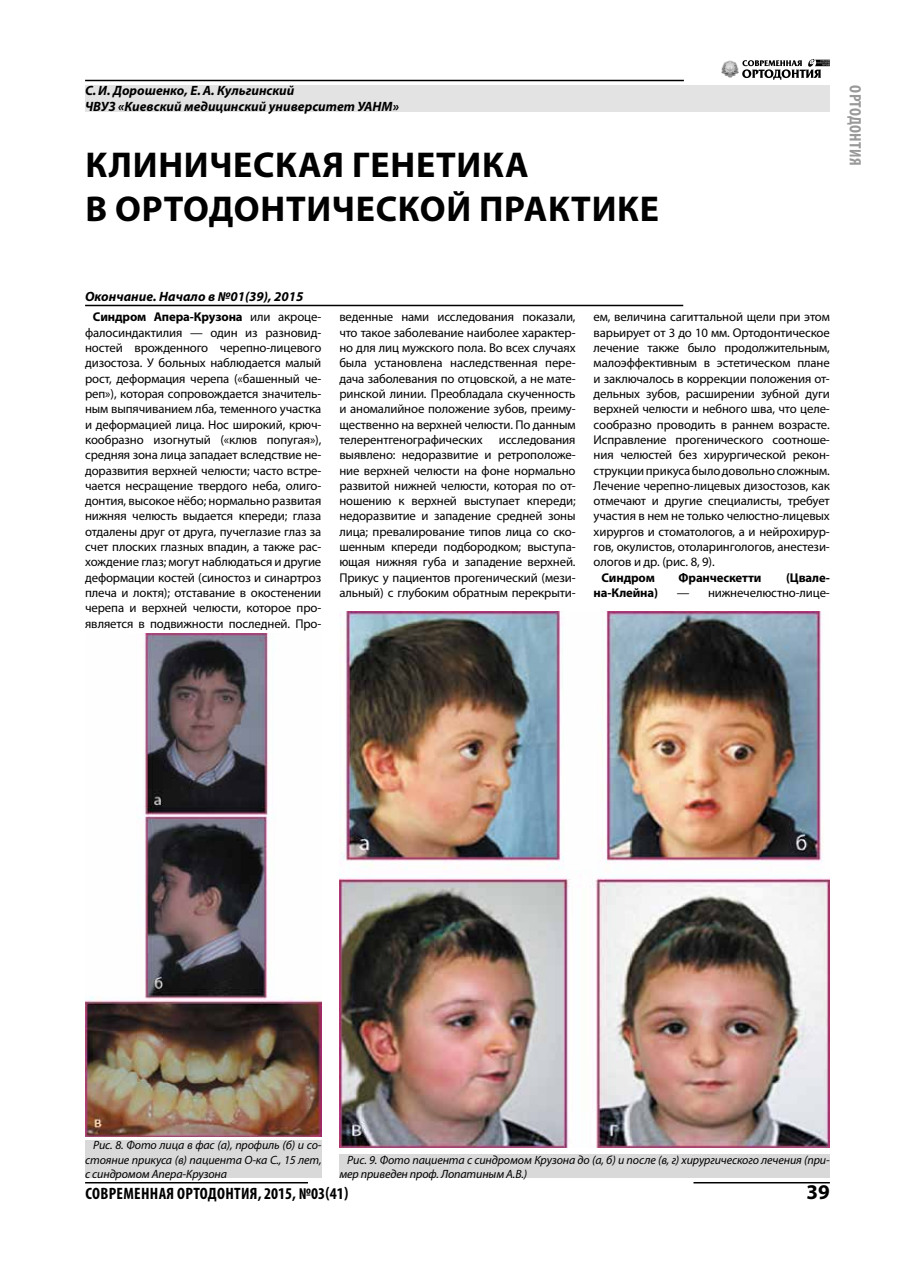
<style>
.page{position:relative;width:915px;height:1276px;background:#fff}
.page>*{position:absolute;margin:0;border:0;box-sizing:border-box;transform-origin:0 0}
.t1{font:700 36px/43.2px "Myriad Pro";letter-spacing:.02em;color:#000}
.t2{font:700 21px "Myriad Pro";color:#000}
.t3{font:700 condensed 16.5px "Myriad Pro";letter-spacing:.02em;color:#000}
.t4{font:700 condensed 16.5px "Myriad Pro";letter-spacing:.02em;color:#999}
.t5{font:italic 700 13.5px/16.2px "Myriad Pro";color:#000}
.t6{font:12.75px/15.3px "Myriad Pro";letter-spacing:-.01em;color:#000;text-align:justify}
.t7{font:700 12.75px "Myriad Pro";letter-spacing:-.01em;color:#000}
.t8{font:italic 12px/14.4px "Myriad Pro";letter-spacing:-.01em;color:#000;text-align:justify}
.s1{font-weight:700}
</style>
<div class="page">
<hr style="left:85px;top:80px;width:598px;height:1px;background:#000">
<hr style="left:85px;top:1182px;width:223px;height:1px;background:#000">
<hr style="left:693px;top:1182px;width:136px;height:1px;background:#000">
<hr style="left:85px;top:305px;width:598px;height:1px;background:#000">
<svg style="left:742px;top:59px;width:87px;height:21px"></svg>
<img style="left:721px;top:60px;width:16px;height:18px">
<div style="left:85px;top:85px;width:744px;height:26px;background:#e3e3e3"></div>
<div style="left:85px;top:1140px;width:236px;height:38px;background:#d9d9d9"></div>
<div style="left:339px;top:1154px;width:490px;height:24px;background:#d9d9d9"></div>
<img style="left:339px;top:611px;width:490px;height:536px">
<img style="left:85px;top:633px;width:236px;height:503px">
<p class="t5" style="left:85px;top:82px;width:315px">С.И. Дорошенко, Е.А. Кульгинский<br>ЧВУЗ «Киевский медицинский университет УАНМ»</p>
<h1 class="t1" style="left:85px;top:142px;width:575px">КЛИНИЧЕСКАЯ ГЕНЕТИКА<br>В ОРТОДОНТИЧЕСКОЙ ПРАКТИКЕ</h1>
<p class="t4" style="left:865px;top:85px;width:82px;rotate:90deg">ОРТОДОНТИЯ</p>
<p class="t5" style="left:85px;top:287px;width:220px">Окончание. Начало в №01(39), 2015</p>
<p class="t6" style="left:85px;top:309px;width:238px;text-indent:8px"><span class="s1">Синдром Апера-Крузона</span> или акроце&shy;фалосиндактилия — один из разновид&shy;ностей врожденного черепно-лицевого дизостоза. У больных наблюдается малый рост, деформация черепа («башенный че&shy;реп»), которая сопровождается значитель&shy;ным выпячиванием лба, теменного участка и деформацией лица. Нос широкий, крюч&shy;кообразно изогнутый («клюв попугая»), средняя зона лица западает вследствие не&shy;доразвития верхней челюсти; часто встре&shy;чается несращение твердого неба, олиго&shy;донтия, высокое нёбо; нормально развитая нижняя челюсть выдается кпереди; глаза отдалены друг от друга, пучеглазие глаз за счет плоских глазных впадин, а также рас&shy;хождение глаз; могут наблюдаться и другие деформации костей (синостоз и синартроз плеча и локтя); отставание в окостенении черепа и верхней челюсти, которое про&shy;является в подвижности последней. Про-</p>
<p class="t6" style="left:339px;top:309px;width:238px">веденные нами исследования показали, что такое заболевание наиболее характер&shy;но для лиц мужского пола. Во всех случаях была установлена наследственная пере&shy;дача заболевания по отцовской, а не мате&shy;ринской линии. Преобладала скученность и аномалийное положение зубов, преиму&shy;щественно на верхней челюсти. По данным телерентгенографических</p>
<p class="t6" style="left:339px;top:432px;width:238px;text-indent:159px">исследования выявлено: недоразвитие и ретроположе&shy;ние верхней челюсти на фоне нормально развитой нижней челюсти, которая по от&shy;ношению к верхней выступает кпереди; недоразвитие и западение средней зоны лица; превалирование типов лица со ско&shy;шенным кпереди подбородком; выступа&shy;ющая нижняя губа и западение верхней.<br>Прикус у пациентов прогенический (мези&shy;альный) с глубоким обратным перекрыти-</p>
<p class="t6" style="left:593px;top:309px;width:238px">ем, величина сагиттальной щели при этом варьирует от 3 до 10 мм. Ортодонтическое лечение также было продолжительным, малоэффективным в эстетическом плане и заключалось в коррекции положения от&shy;дельных зубов, расширении зубной дуги верхней челюсти и небного шва, что целе&shy;сообразно проводить в раннем возрасте.<br>Исправление прогенического соотноше&shy;ния челюстей без хирургической рекон&shy;струкции прикуса было довольно сложным.<br>Лечение черепно-лицевых дизостозов, как отмечают и другие специалисты, требует участия в нем не только челюстно-лицевых хирургов и стоматологов, а и нейрохирур&shy;гов, окулистов, отоларингологов, анестези&shy;ологов и др. (рис. 8, 9).</p>
<p class="t7" style="left:601px;top:569px;width:55px">Синдром</p>
<p class="t7" style="left:678px;top:569px;width:84px">Франческетти</p>
<p class="t7" style="left:785px;top:569px;width:45px">(Цвале-</p>
<p class="t7" style="left:593px;top:584px;width:66px">на-Клейна)</p>
<p class="t6" style="left:676px;top:585px;width:154px">— нижнечелюстно-лице-</p>
<p class="t8" style="left:85px;top:1138px;width:238px;text-indent:8px">Рис. 8. Фото лица в фас (а), профиль (б) и со&shy;стояние прикуса (в) пациента О-ка С., 15 лет, с синдромом Апера-Крузона</p>
<p class="t8" style="left:339px;top:1152px;width:492px;text-indent:8px">Рис. 9. Фото пациента с синдромом Крузона до (а, б) и после (в, г) хирургического лечения (при&shy;мер приведен проф. Лопатиным А.В.)</p>
<p class="t3" style="left:85px;top:1183px;width:264px">СОВРЕМЕННАЯ ОРТОДОНТИЯ, 2015, №03(41)</p>
<h2 class="t2" style="left:806px;top:1178px;width:25px">39</h2>
</div>
